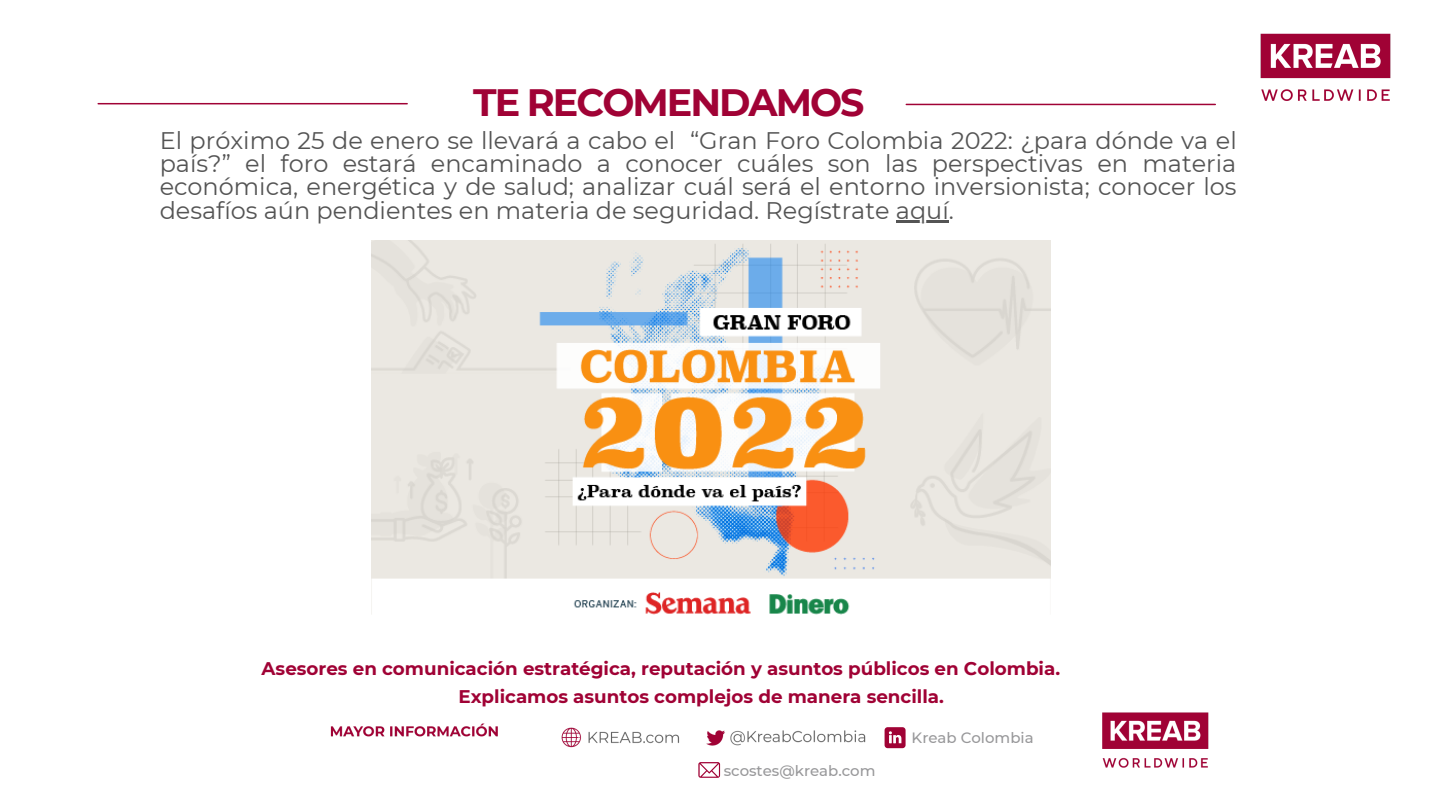
<style>
.page{position:relative;width:1440px;height:810px;background:#fff}
.page>*{position:absolute;margin:0;border:0;box-sizing:border-box;transform-origin:0 0}
.t1{font:700 38.1px "Montserrat";letter-spacing:-.055em;color:#a00235}
.t2{font:23.9px/23.2px "Montserrat";color:#545454;text-align:justify}
.t3{font:700 18.3px "Montserrat";color:#a00235}
.t4{font:500 14.9px "Montserrat";color:#98989a}
</style>
<div class="page">
<hr style="left:98px;top:103px;width:309px;height:1px;background:#a00235">
<hr style="left:906px;top:104px;width:309px;height:1px;background:#a00235">
<img style="left:1260px;top:33px;width:131px;height:68px">
<img style="left:330px;top:723px;width:536px;height:25px">
<img style="left:1102px;top:712px;width:107px;height:56px">
<svg style="left:885px;top:727px;width:21px;height:21px"></svg>
<svg style="left:698px;top:762px;width:22px;height:16px"></svg>
<img style="left:371px;top:241px;width:679px;height:374px">
<hr style="left:896px;top:220px;width:53px;height:2px;background:#545454">
<p class="t1" style="left:473px;top:79px;width:393px">TE RECOMENDAMOS</p>
<p class="t2" style="left:160px;top:129px;width:1079px">El próximo 25 de enero se llevará a cabo el “Gran Foro Colombia 2022: ¿para dónde va el país?” el foro estará encaminado a conocer cuáles son las perspectivas en materia económica, energética y de salud; analizar cuál será el entorno inversionista; conocer los desafíos aún pendientes en materia de seguridad. Regístrate aquí.</p>
<p class="t3" style="left:262px;top:658px;width:800px">Asesores en comunicación estratégica, reputación y asuntos públicos en Colombia.</p>
<p class="t3" style="left:458px;top:686px;width:487px">Explicamos asuntos complejos de manera sencilla.</p>
<p class="t4" style="left:724px;top:762px;width:153px">scostes@kreab.com</p>
<p class="t4" style="left:912px;top:728px;width:124px">Kreab Colombia</p>
</div>
